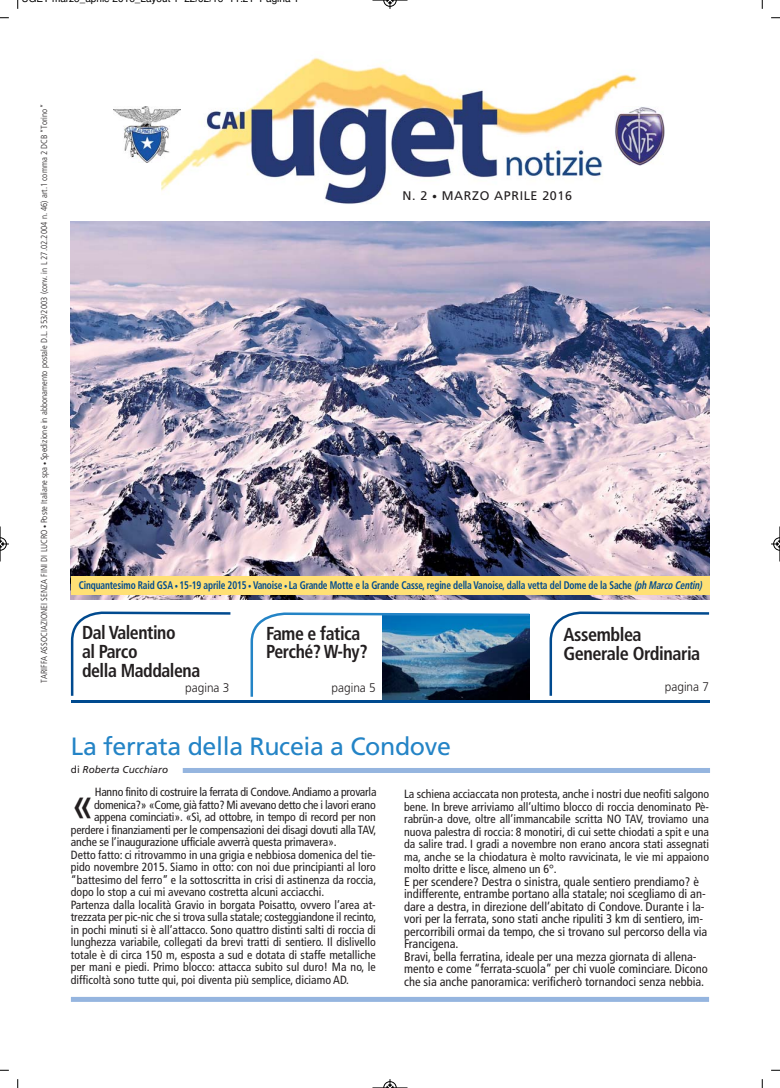
<style>
.page{position:relative;width:780px;height:1088px;background:#fff}
.page>*{position:absolute;margin:0;border:0;box-sizing:border-box;transform-origin:0 0}
.t1{font:condensed 50.25px "Frutiger LT Std";color:#231f20;scale:.95 1}
.t2{font:25px "Frutiger LT Std";letter-spacing:-.015em;color:#2484c6}
.t3{font:700 condensed 18.75px/18.8px "Frutiger LT Std";letter-spacing:-.025em;color:#231f20;scale:.95 1}
.t4{font:700 condensed 18.75px/18.8px "Frutiger LT Std";letter-spacing:-.025em;color:#231f20}
.t5{font:condensed 12.5px/12.5px "Frutiger LT Std";color:#231f20}
.t6{font:300 12.5px "Frutiger LT Std";color:#231f20;scale:.95 1}
.t7{font:12.5px "Frutiger LT Std";letter-spacing:.05em;color:#231f20}
.t8{font:condensed 11.88px/12.5px "Frutiger LT Std";color:#231f20;text-align:justify}
.t9{font:condensed 11.88px "Frutiger LT Std";letter-spacing:-.02em;color:#231f20}
.t10{font:700 condensed 11px "Frutiger LT Std";letter-spacing:-.015em;color:#004a8f;scale:.85 1}
.t11{font:italic 10px "Frutiger LT Std";color:#231f20}
.t12{font:10px "Helvetica";color:#000}
.t13{font:300 condensed 8.75px "Frutiger LT Std";letter-spacing:.005em;color:#231f20}
.s1{font-size:6.25px}
.s2{font-size:10px}
.s3{font-size:7.75px}
.s4{font-style:italic}
.s5{font-style:normal}
</style>
<div class="page">
<hr style="left:71px;top:700px;width:638px;height:3px;background:#004a8f">
<img style="left:71px;top:222px;width:638px;height:377px">
<svg style="left:549px;top:611px;width:161px;height:85px"></svg>
<svg style="left:70px;top:611px;width:161px;height:85px"></svg>
<div style="left:71px;top:576px;width:638px;height:19px;background:#ffe075"></div>
<div style="left:183px;top:768px;width:527px;height:5px;background:#95b5df"></div>
<div style="left:71px;top:997px;width:638px;height:5px;background:#95b5df"></div>
<img style="left:161px;top:57px;width:477px;height:147px">
<div style="left:613px;top:106px;width:51px;height:61px;background:#fff"></div>
<img style="left:615px;top:107px;width:49px;height:58px">
<img style="left:113px;top:106px;width:67px;height:57px">
<svg style="left:250px;top:612px;width:280px;height:87px"></svg>
<svg style="left:17px;top:0;width:2px;height:9px"></svg>
<svg style="left:0;top:17px;width:9px;height:2px"></svg>
<svg style="left:761px;top:0;width:2px;height:9px"></svg>
<svg style="left:771px;top:17px;width:9px;height:2px"></svg>
<svg style="left:17px;top:1079px;width:2px;height:9px"></svg>
<svg style="left:761px;top:1079px;width:2px;height:9px"></svg>
<hr style="left:372px;top:0;width:35px;height:1px;background:#000">
<svg style="left:383px;top:0;width:13px;height:9px"></svg>
<hr style="left:372px;top:1087px;width:35px;height:1px;background:#000">
<svg style="left:383px;top:1079px;width:13px;height:9px"></svg>
<hr style="left:0;top:526px;width:1px;height:35px;background:#000">
<svg style="left:0;top:537px;width:9px;height:14px"></svg>
<hr style="left:779px;top:526px;width:1px;height:35px;background:#000">
<svg style="left:771px;top:537px;width:9px;height:14px"></svg>
<p class="t12" style="left:80px;top:-5px;width:18px">_ p</p>
<p class="t12" style="left:135px;top:-5px;width:23px">_ y</p>
<p class="t12" style="left:272px;top:-5px;width:7px">g</p>
<p class="t13" style="left:41px;top:682px;width:580px;rotate:-90deg">TARIFFA ASSOCIAZIONEI SENZA FINI DI LUCRO <span class="s1">•</span> Poste Italiane spa <span class="s1">•</span> Spedizione in abbonamento postale D.L. 353/2003 (conv. in L 27.02.2004 n. 46) art.1 comma 2 DCB “Torino”</p>
<p class="t7" style="left:402px;top:188px;width:171px">N. 2 <span class="s2">•</span> MARZO APRILE 2016</p>
<p class="t10" style="left:79px;top:580px;width:737px">Cinquantesimo Raid GSA <span class="s3">•</span> 15-19 aprile 2015 <span class="s3">•</span> Vanoise <span class="s3">•</span> La Grande Motte e la Grande Casse, regine della Vanoise, dalla vetta del Dome de la Sache <span class="s4">(ph Marco Centin)</span></p>
<h3 class="t3" style="left:82px;top:625px;width:126px">Dal Valentino<br>al Parco<br>della Maddalena</h3>
<p class="t6" style="left:185px;top:682px;width:48px">pagina 3</p>
<h3 class="t3" style="left:266px;top:625px;width:108px">Fame e fatica<br>Perché? W-hy?</h3>
<p class="t6" style="left:331px;top:683px;width:48px">pagina 5</p>
<h3 class="t4" style="left:563px;top:627px;width:138px">Assemblea<br>Generale Ordinaria</h3>
<p class="t6" style="left:664px;top:682px;width:48px">pagina 7</p>
<h2 class="t2" style="left:71px;top:732px;width:381px">La ferrata della Ruceia a Condove</h2>
<p class="t8" style="left:404px;top:789px;width:306px">La schiena acciaccata non protesta, anche i nostri due neofiti salgono bene. In breve arriviamo all’ultimo blocco di roccia denominato Pè&shy;rabrün-a dove, oltre all’immancabile scritta NO TAV, troviamo una nuova palestra di roccia: 8 monotiri, di cui sette chiodati a spit e una da salire trad. I gradi a novembre non erano ancora stati assegnati ma, anche se la chiodatura è molto ravvicinata, le vie mi appaiono molto dritte e lisce, almeno un 6°.</p>
<p class="t5" style="left:404px;top:876px;width:305px">E per scendere? Destra o sinistra, quale sentiero prendiamo? è indifferente, entrambe portano alla statale; noi scegliamo di an&shy;dare a destra, in direzione dell’abitato di Condove. Durante i la&shy;vori per la ferrata, sono stati anche ripuliti 3 km di sentiero, im&shy;percorribili ormai da tempo, che si trovano sul percorso della via Francigena.<br>Bravi, bella ferratina, ideale per una mezza giornata di allena&shy;mento e come “ferrata-scuola” per chi vuole cominciare. Dicono che sia anche panoramica: verificherò tornandoci senza nebbia.</p>
<p class="t11" style="left:71px;top:764px;width:99px"><span class="s5">di</span> Roberta Cucchiaro</p>
<p class="t9" style="left:95px;top:787px;width:283px">Hanno finito di costruire la ferrata di Condove. Andiamo a provarla</p>
<p class="t9" style="left:94px;top:800px;width:283px">domenica?» «Come, già fatto? Mi avevano detto che i lavori erano</p>
<p class="t8" style="left:94px;top:812px;width:283px">appena cominciati». «Sì, ad ottobre, in tempo di record per non</p>
<p class="t8" style="left:71px;top:824px;width:307px">perdere i finanziamenti per le compensazioni dei disagi dovuti alla TAV,</p>
<p class="t8" style="left:71px;top:837px;width:267px">anche se l’inaugurazione ufficiale avverrà questa primavera».</p>
<p class="t8" style="left:71px;top:849px;width:306px">Detto fatto: ci ritrovammo in una grigia e nebbiosa domenica del tie-</p>
<p class="t8" style="left:71px;top:862px;width:306px">pido novembre 2015. Siamo in otto: con noi due principianti al loro</p>
<p class="t8" style="left:71px;top:874px;width:307px">“battesimo del ferro” e la sottoscritta in crisi di astinenza da roccia,</p>
<p class="t8" style="left:71px;top:887px;width:255px">dopo lo stop a cui mi avevano costretta alcuni acciacchi.</p>
<p class="t8" style="left:71px;top:899px;width:306px">Partenza dalla località Gravio in borgata Poisatto, ovvero l’area at-</p>
<p class="t8" style="left:71px;top:912px;width:307px">trezzata per pic-nic che si trova sulla statale; costeggiandone il recinto,</p>
<p class="t8" style="left:71px;top:924px;width:306px">in pochi minuti si è all’attacco. Sono quattro distinti salti di roccia di</p>
<p class="t8" style="left:71px;top:937px;width:306px">lunghezza variabile, collegati da brevi tratti di sentiero. Il dislivello</p>
<p class="t8" style="left:71px;top:949px;width:306px">totale è di circa 150 m, esposta a sud e dotata di staffe metalliche</p>
<p class="t8" style="left:71px;top:962px;width:306px">per mani e piedi. Primo blocco: attacca subito sul duro! Ma no, le</p>
<p class="t8" style="left:71px;top:974px;width:280px">difficoltà sono tutte qui, poi diventa più semplice, diciamo AD.</p>
<h1 class="t1" style="left:71px;top:783px;width:27px">«</h1>
</div>
